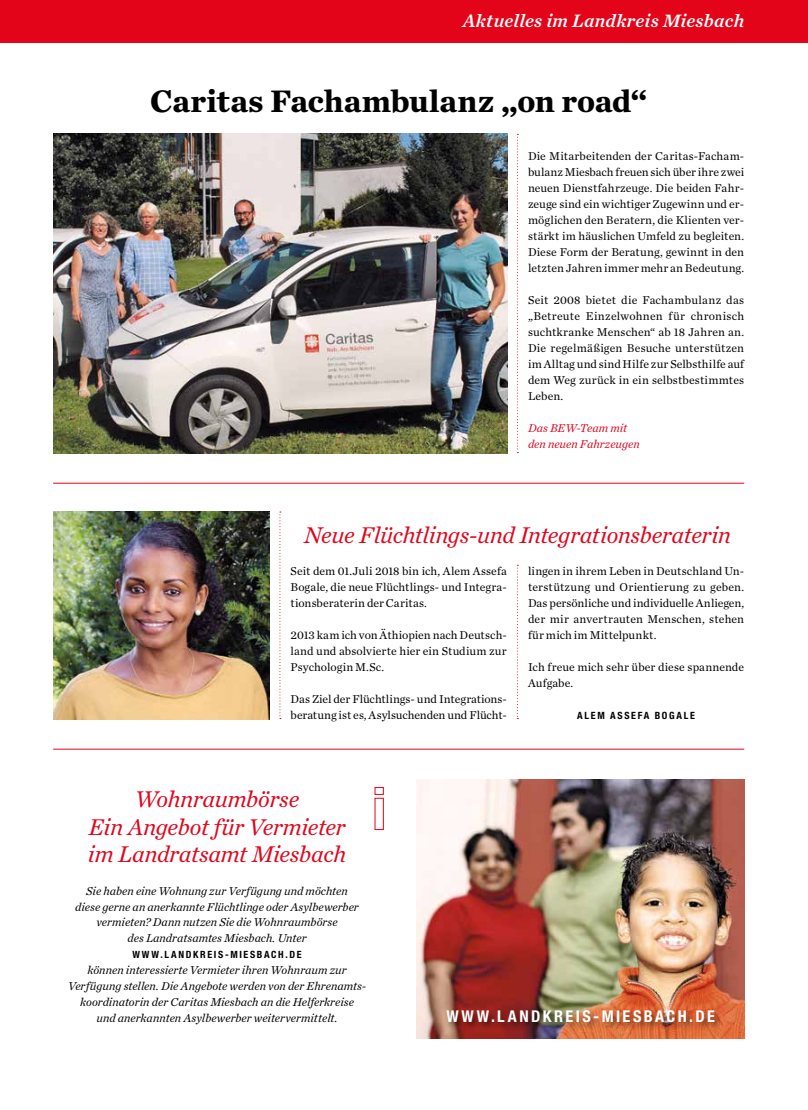
<style>
.page{position:relative;width:808px;height:1110px;background:#fff}
.page>*{position:absolute;margin:0;border:0;box-sizing:border-box;transform-origin:0 0}
.t1{font:700 32.5px "Chronicle Text G1";letter-spacing:-.005em;color:#000}
.t2{font:italic 23.75px/27.5px "Chronicle Text G1";letter-spacing:-.01em;color:#e3041a;text-align:center}
.t3{font:italic 18.75px "Chronicle Text G1 Semi";letter-spacing:.015em;color:#fff}
.t4{font:700 condensed 16.25px "Helvetica Neue LT Std";letter-spacing:.145em;color:#fff}
.t5{font:11.88px/16px "Chronicle Text G1";letter-spacing:.005em;color:#000;text-align:justify}
.t6{font:italic 11.88px/16px "Chronicle Text G1";color:#000;text-align:center}
.t7{font:italic 11.88px/16px "Chronicle Text G1";color:#e3041a}
.t8{font:700 condensed 10px "Helvetica Neue LT Std";letter-spacing:.165em;color:#000}
</style>
<div class="page">
<div style="left:0;top:0;width:808px;height:43px;background:#e3041a"></div>
<svg style="left:279px;top:511px;width:2px;height:206px"></svg>
<svg style="left:517px;top:134px;width:1px;height:319px"></svg>
<svg style="left:517px;top:564px;width:1px;height:153px"></svg>
<hr style="left:53px;top:482px;width:691px;height:1px;background:#e3041a">
<hr style="left:53px;top:748px;width:691px;height:1px;background:#e3041a">
<img style="left:416px;top:779px;width:328px;height:258px">
<img style="left:54px;top:134px;width:453px;height:319px">
<svg style="left:374px;top:787px;width:10px;height:42px"></svg>
<img style="left:54px;top:511px;width:215px;height:207px">
<div style="left:445px;top:1007px;width:279px;height:24px;background:#000;opacity:.5"></div>
<h3 class="t3" style="left:462px;top:6px;width:283px">Aktuelles im Landkreis Miesbach</h3>
<h1 class="t1" style="left:150px;top:75px;width:499px">Caritas Fachambulanz „on road“</h1>
<p class="t5" style="left:528px;top:148px;width:218px">Die Mitarbeitenden der Caritas-Facham&shy;bulanz Miesbach freuen sich über ihre zwei neuen Dienstfahrzeuge. Die beiden Fahr&shy;zeuge sind ein wichtiger Zugewinn und er&shy;möglichen den Beratern, die Klienten ver&shy;stärkt im häuslichen Umfeld zu begleiten.<br>Diese Form der Beratung, gewinnt in den letzten Jahren immer mehr an Bedeutung.</p>
<p class="t5" style="left:528px;top:291px;width:218px">Seit 2008 bietet die Fachambulanz das „Betreute Einzelwohnen für chronisch suchtkranke Menschen“ ab 18 Jahren an.<br>Die regelmäßigen Besuche unterstützen im Alltag und sind Hilfe zur Selbsthilfe auf dem Weg zurück in ein selbstbestimmtes Leben.</p>
<p class="t7" style="left:528px;top:419px;width:113px">Das BEW-Team mit den neuen Fahrzeugen</p>
<h2 class="t2" style="left:304px;top:520px;width:429px">Neue Flüchtlings-und Integrationsberaterin</h2>
<p class="t5" style="left:291px;top:562px;width:218px">Seit dem 01.Juli 2018 bin ich, Alem Assefa Bogale, die neue Flüchtlings- und Integra&shy;tionsberaterin der Caritas.</p>
<p class="t5" style="left:291px;top:626px;width:218px">2013 kam ich von Äthiopien nach Deutsch&shy;land und absolvierte hier ein Studium zur Psychologin M.Sc.</p>
<p class="t5" style="left:291px;top:690px;width:218px">Das Ziel der Flüchtlings- und Integrations&shy;beratung ist es, Asylsuchenden und Flücht-</p>
<p class="t5" style="left:528px;top:562px;width:218px">lingen in ihrem Leben in Deutschland Un&shy;terstützung und Orientierung zu geben.<br>Das persönliche und individuelle Anliegen, der mir anvertrauten Menschen, stehen für mich im Mittelpunkt.</p>
<p class="t5" style="left:528px;top:658px;width:218px">Ich freue mich sehr über diese spannende<br>Aufgabe.</p>
<p class="t8" style="left:577px;top:709px;width:119px">ALEM ASSEFA BOGALE</p>
<h2 class="t2" style="left:88px;top:783px;width:260px">Wohnraumbörse<br>Ein Angebot für Vermieter im Landratsamt Miesbach</h2>
<p class="t6" style="left:75px;top:881px;width:285px">Sie haben eine Wohnung zur Verfügung und möchten diese gerne an anerkannte Flüchtlinge oder Asylbewerber vermieten? Dann nutzen Sie die Wohnraumbörse<br>des Landratsamtes Miesbach. Unter</p>
<p class="t8" style="left:132px;top:948px;width:171px">WWW.LANDKREIS-MIESBACH.DE</p>
<p class="t6" style="left:68px;top:961px;width:300px">können interessierte Vermieter ihren Wohnraum zur Verfügung stellen. Die Angebote werden von der Ehrenamts&shy;koordinatorin der Caritas Miesbach an die Helferkreise<br>und anerkannten Asylbewerber weitervermittelt.</p>
<h3 class="t4" style="left:446px;top:1006px;width:270px">WWW.LANDKREIS-MIESBACH.DE</h3>
</div>
